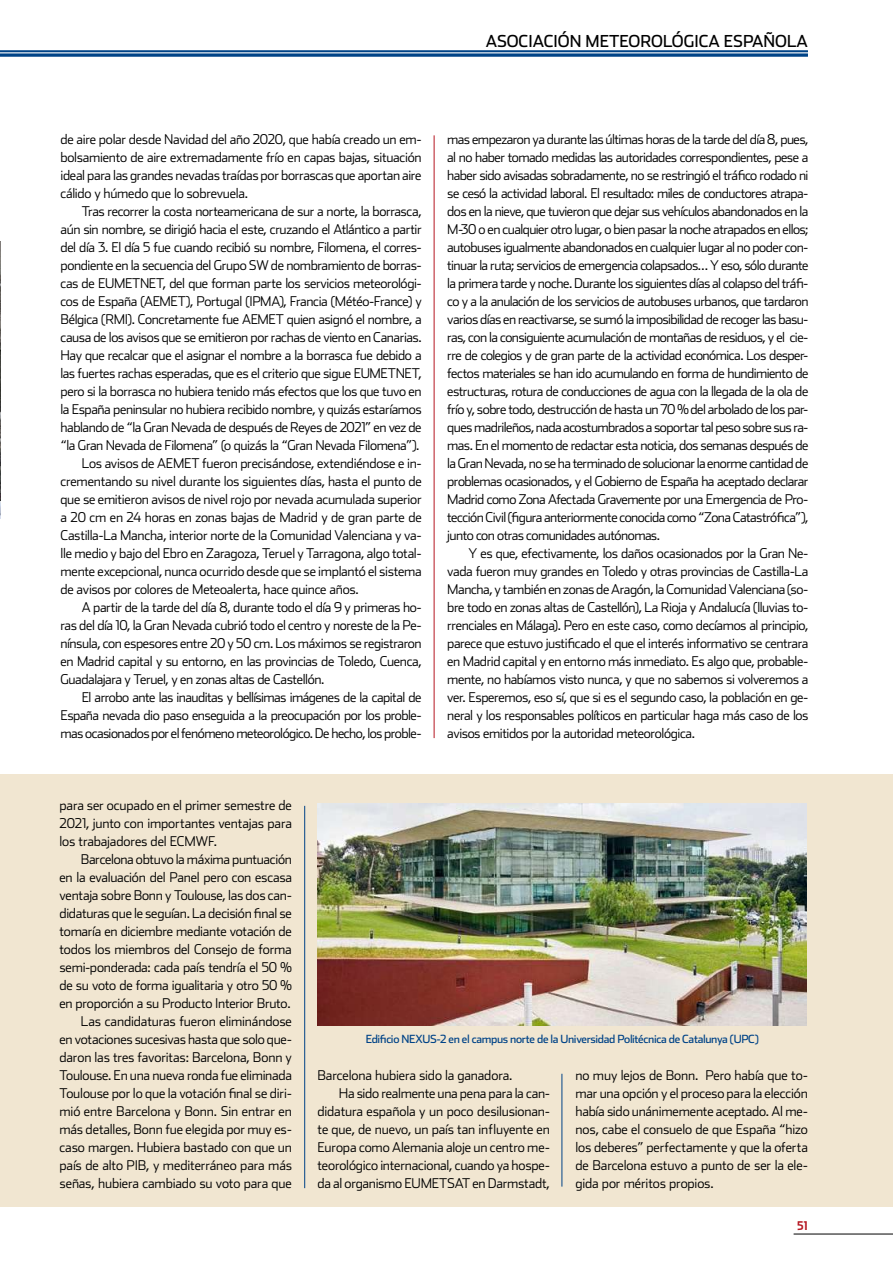
<style>
.page{position:relative;width:893px;height:1263px;background:#fff}
.page>*{position:absolute;margin:0;border:0;box-sizing:border-box;transform-origin:0 0}
.t1{font:16.5px "Stainless";color:#000}
.t2{font:300 13.5px/18px "Stainless";letter-spacing:-.025em;color:#000;text-align:justify}
.t3{font:700 12px "Stainless Cond";color:#b51621}
.t4{font:11.25px "Stainless";color:#004387}
</style>
<div class="page">
<div style="left:0;top:774px;width:893px;height:432px;background:#f1e6d1"></div>
<hr style="left:794px;top:1234px;width:99px;height:1px;background:#000">
<svg style="left:0;top:50px;width:808px;height:6px;background:#225c96"></svg>
<hr style="left:0;top:52px;width:808px;height:1px;background:#fff">
<hr style="left:434px;top:135px;width:1px;height:603px;background:#b51621">
<hr style="left:304px;top:806px;width:1px;height:382px;background:#004387">
<hr style="left:562px;top:1074px;width:1px;height:112px;background:#004387">
<img style="left:0;top:241px;width:1px;height:277px">
<img style="left:318px;top:803px;width:489px;height:223px">
<p class="t1" style="left:486px;top:31px;width:11px">ASOCIACIÓN</p>
<p class="t1" style="left:586px;top:31px;width:26px">METEOROLÓGICA</p>
<p class="t1" style="left:724px;top:31px;width:12px">ESPAÑOLA</p>
<p class="t2" style="left:60px;top:130px;width:363px">de aire polar desde Navidad del año 2020, que había creado un em&shy;bolsamiento de aire extremadamente frío en capas bajas, situación ideal para las grandes nevadas traídas por borrascas que aportan aire cálido y húmedo que lo sobrevuela.</p>
<p class="t2" style="left:82px;top:202px;width:341px">Tras recorrer la costa norteamericana de sur a norte, la borrasca,</p>
<p class="t2" style="left:60px;top:220px;width:363px">aún sin nombre, se dirigió hacia el este, cruzando el Atlántico a partir</p>
<p class="t2" style="left:60px;top:238px;width:363px">del día 3. El día 5 fue cuando recibió su nombre, Filomena, el corres-</p>
<p class="t2" style="left:60px;top:256px;width:363px">pondiente en la secuencia del Grupo SW de nombramiento de borras-</p>
<p class="t2" style="left:60px;top:274px;width:363px">cas de EUMETNET, del que forman parte los servicios meteorológi-</p>
<p class="t2" style="left:60px;top:292px;width:363px">cos de España (AEMET), Portugal (IPMA), Francia (Météo-France) y</p>
<p class="t2" style="left:60px;top:310px;width:363px">Bélgica (RMI). Concretamente fue AEMET quien asignó el nombre, a</p>
<p class="t2" style="left:60px;top:328px;width:363px">causa de los avisos que se emitieron por rachas de viento en Canarias.</p>
<p class="t2" style="left:60px;top:346px;width:363px">Hay que recalcar que el asignar el nombre a la borrasca fue debido a</p>
<p class="t2" style="left:60px;top:364px;width:363px">las fuertes rachas esperadas, que es el criterio que sigue EUMETNET,</p>
<p class="t2" style="left:60px;top:382px;width:363px">pero si la borrasca no hubiera tenido más efectos que los que tuvo en</p>
<p class="t2" style="left:60px;top:400px;width:363px">la España peninsular no hubiera recibido nombre, y quizás estaríamos</p>
<p class="t2" style="left:60px;top:418px;width:363px">hablando de “la Gran Nevada de después de Reyes de 2021” en vez de</p>
<p class="t2" style="left:60px;top:436px;width:360px">“la Gran Nevada de Filomena” (o quizás la “Gran Nevada Filomena”).</p>
<p class="t2" style="left:82px;top:454px;width:341px">Los avisos de AEMET fueron precisándose, extendiéndose e in-</p>
<p class="t2" style="left:60px;top:472px;width:363px">crementando su nivel durante los siguientes días, hasta el punto de</p>
<p class="t2" style="left:60px;top:490px;width:363px">que se emitieron avisos de nivel rojo por nevada acumulada superior</p>
<p class="t2" style="left:60px;top:508px;width:363px">a 20 cm en 24 horas en zonas bajas de Madrid y de gran parte de</p>
<p class="t2" style="left:60px;top:526px;width:363px">Castilla-La Mancha, interior norte de la Comunidad Valenciana y va-</p>
<p class="t2" style="left:60px;top:544px;width:363px">lle medio y bajo del Ebro en Zaragoza, Teruel y Tarragona, algo total-</p>
<p class="t2" style="left:60px;top:562px;width:363px">mente excepcional, nunca ocurrido desde que se implantó el sistema</p>
<p class="t2" style="left:60px;top:580px;width:300px">de avisos por colores de Meteoalerta, hace quince años.</p>
<p class="t2" style="left:82px;top:598px;width:341px">A partir de la tarde del día 8, durante todo el día 9 y primeras ho-</p>
<p class="t2" style="left:60px;top:616px;width:363px">ras del día 10, la Gran Nevada cubrió todo el centro y noreste de la Pe-</p>
<p class="t2" style="left:60px;top:634px;width:363px">nínsula, con espesores entre 20 y 50 cm. Los máximos se registraron</p>
<p class="t2" style="left:60px;top:652px;width:363px">en Madrid capital y su entorno, en las provincias de Toledo, Cuenca,</p>
<p class="t2" style="left:60px;top:670px;width:265px">Guadalajara y Teruel, y en zonas altas de Castellón.</p>
<p class="t2" style="left:82px;top:688px;width:341px">El arrobo ante las inauditas y bellísimas imágenes de la capital de</p>
<p class="t2" style="left:60px;top:706px;width:363px">España nevada dio paso enseguida a la preocupación por los proble-</p>
<p class="t2" style="left:60px;top:724px;width:363px">mas ocasionados por el fenómeno meteorológico. De hecho, los proble-</p>
<p class="t2" style="left:447px;top:130px;width:363px">mas empezaron ya durante las últimas horas de la tarde del día 8, pues, al no haber tomado medidas las autoridades correspondientes, pese a haber sido avisadas sobradamente, no se restringió el tráfico rodado ni se cesó la actividad laboral. El resultado: miles de conductores atrapa&shy;dos en la nieve, que tuvieron que dejar sus vehículos abandonados en la M-30 o en cualquier otro lugar, o bien pasar la noche atrapados en ellos; autobuses igualmente abandonados en cualquier lugar al no poder con&shy;tinuar la ruta; servicios de emergencia colapsados… Y eso, sólo durante la primera tarde y noche. Durante los siguientes días al colapso del tráfi&shy;co y a la anulación de los servicios de autobuses urbanos, que tardaron varios días en reactivarse, se sumó la imposibilidad de recoger las basu&shy;ras, con la consiguiente acumulación de montañas de residuos, y el cie&shy;rre de colegios y de gran parte de la actividad económica. Los desper&shy;fectos materiales se han ido acumulando en forma de hundimiento de estructuras, rotura de conducciones de agua con la llegada de la ola de frío y, sobre todo, destrucción de hasta un 70 % del arbolado de los par&shy;ques madrileños, nada acostumbrados a soportar tal peso sobre sus ra&shy;mas. En el momento de redactar esta noticia, dos semanas después de la Gran Nevada, no se ha terminado de solucionar la enorme cantidad de problemas ocasionados, y el Gobierno de España ha aceptado declarar Madrid como Zona Afectada Gravemente por una Emergencia de Pro&shy;tección Civil (figura anteriormente conocida como “Zona Catastrófica”), junto con otras comunidades autónomas.</p>
<p class="t2" style="left:447px;top:544px;width:363px;text-indent:21px">Y es que, efectivamente, los daños ocasionados por la Gran Ne&shy;vada fueron muy grandes en Toledo y otras provincias de Castilla-La Mancha, y también en zonas de Aragón, la Comunidad Valenciana (so&shy;bre todo en zonas altas de Castellón), La Rioja y Andalucía (lluvias to&shy;rrenciales en Málaga). Pero en este caso, como decíamos al principio, parece que estuvo justificado el que el interés informativo se centrara en Madrid capital y en entorno más inmediato. Es algo que, probable&shy;mente, no habíamos visto nunca, y que no sabemos si volveremos a ver. Esperemos, eso sí, que si es el segundo caso, la población en ge&shy;neral y los responsables políticos en particular haga más caso de los avisos emitidos por la autoridad meteorológica.</p>
<p class="t2" style="left:60px;top:796px;width:234px">para ser ocupado en el primer semestre de 2021, junto con importantes ventajas para los trabajadores del ECMWF.</p>
<p class="t2" style="left:60px;top:850px;width:234px;text-align:right">Barcelona obtuvo la máxima puntuación<br>en la evaluación del Panel pero con escasa ventaja sobre Bonn y Toulouse, las dos can&shy;didaturas que le seguían. La decisión final se tomaría en diciembre mediante votación de todos los miembros del Consejo de forma semi-ponderada: cada país tendría el 50 % de su voto de forma igualitaria y otro 50 % en proporción a su Producto Interior Bruto.<br>Las candidaturas fueron eliminándose<br>en votaciones sucesivas hasta que solo que&shy;daron las tres favoritas: Barcelona, Bonn y Toulouse. En una nueva ronda fue eliminada Toulouse por lo que la votación final se diri&shy;mió entre Barcelona y Bonn. Sin entrar en más detalles, Bonn fue elegida por muy es&shy;caso margen. Hubiera bastado con que un país de alto PIB, y mediterráneo para más señas, hubiera cambiado su voto para que</p>
<p class="t4" style="left:366px;top:1032px;width:376px">Edificio NEXUS-2 en el campus norte de la Universidad Politécnica de Catalunya (UPC</p>
<p class="t4" style="left:755px;top:1032px;width:6px">)</p>
<p class="t2" style="left:317px;top:1066px;width:196px">Barcelona hubiera sido la ganadora.</p>
<p class="t2" style="left:339px;top:1084px;width:213px">Ha sido realmente una pena para la can-</p>
<p class="t2" style="left:317px;top:1102px;width:234px">didatura española y un poco desilusionan-</p>
<p class="t2" style="left:317px;top:1120px;width:234px">te que, de nuevo, un país tan influyente en</p>
<p class="t2" style="left:317px;top:1138px;width:234px">Europa como Alemania aloje un centro me-</p>
<p class="t2" style="left:317px;top:1156px;width:234px">teorológico internacional, cuando ya hospe-</p>
<p class="t2" style="left:317px;top:1174px;width:234px">da al organismo EUMETSAT en Darmstadt,</p>
<p class="t2" style="left:575px;top:1066px;width:234px">no muy lejos de Bonn. Pero había que to&shy;mar una opción y el proceso para la elección había sido unánimemente aceptado. Al me&shy;nos, cabe el consuelo de que España “hizo los deberes” perfectamente y que la oferta de Barcelona estuvo a punto de ser la ele&shy;gida por méritos propios.</p>
<p class="t3" style="left:797px;top:1218px;width:12px">51</p>
</div>
